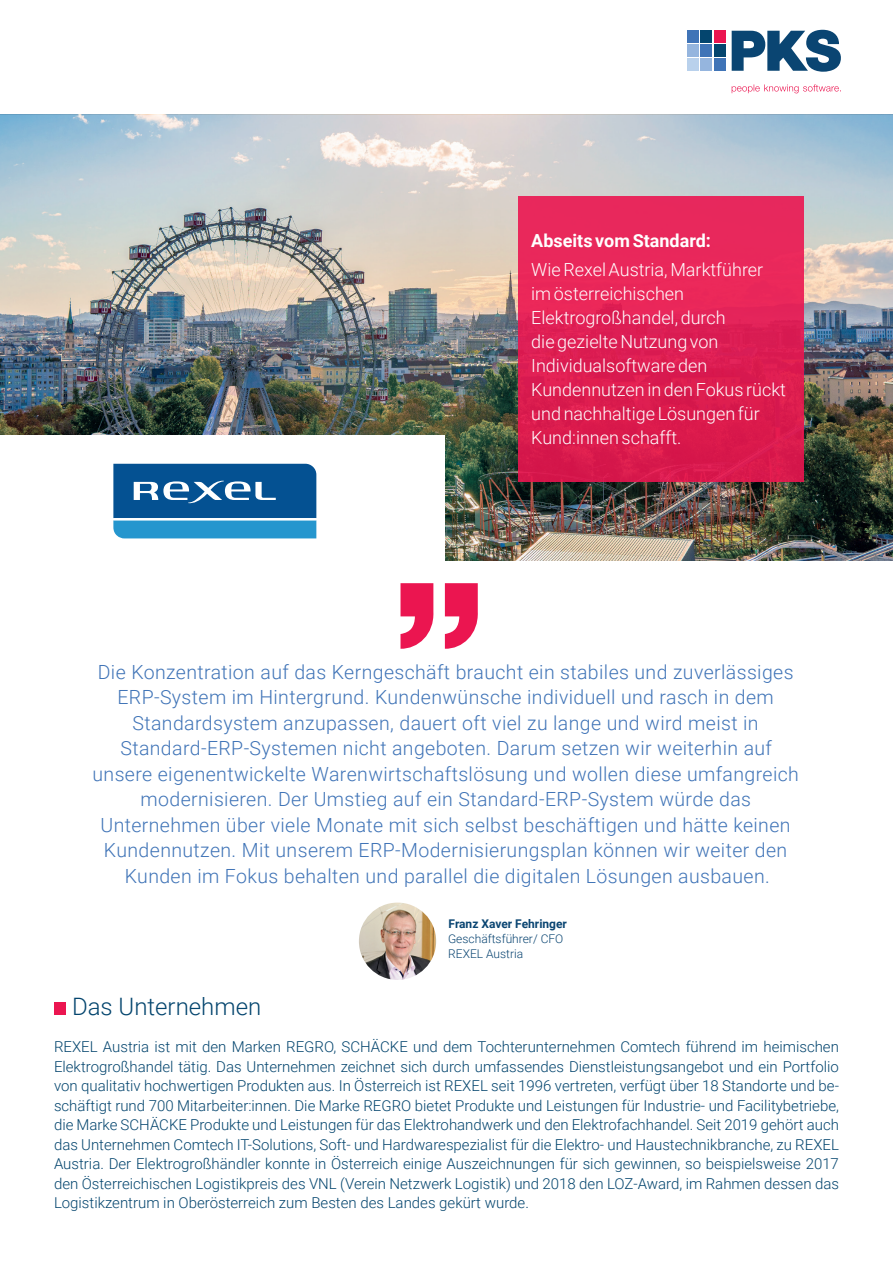
<style>
.page{position:relative;width:893px;height:1263px;background:#fff}
.page>*{position:absolute;margin:0;border:0;box-sizing:border-box;transform-origin:0 0}
.t1{font:300 24px "Roboto";color:#04456e}
.t2{font:300 19.5px/25.5px "Roboto";letter-spacing:.02em;color:#4074b7;text-align:center}
.t3{font:300 18px/24px "Roboto";color:#fff}
.t4{font:700 18px "Roboto";color:#fff}
.t5{font:300 15px/19.5px "Roboto";color:#04456e;text-align:justify}
.t6{font:300 12px/15px "Roboto";color:#0a4572}
.t7{font:700 12px "Roboto";color:#0a4572}
</style>
<div class="page">
<svg style="left:732px;top:30px;width:109px;height:42px"></svg>
<div style="left:714px;top:58px;width:11px;height:13px;background:#4074b7"></div>
<div style="left:687px;top:31px;width:12px;height:12px;background:#4074b7"></div>
<div style="left:700px;top:31px;width:12px;height:12px;background:#04456e"></div>
<div style="left:714px;top:45px;width:11px;height:12px;background:#04456e"></div>
<div style="left:687px;top:45px;width:12px;height:12px;background:#95b5de"></div>
<div style="left:700px;top:45px;width:12px;height:12px;background:#4074b7"></div>
<div style="left:687px;top:58px;width:12px;height:13px;background:#b9d1ec"></div>
<div style="left:700px;top:58px;width:12px;height:13px;background:#95b5de"></div>
<div style="left:714px;top:31px;width:11px;height:12px;background:#eb1550"></div>
<svg style="left:732px;top:84px;width:109px;height:9px"></svg>
<img style="left:0;top:115px;width:893px;height:445px">
<div style="left:0;top:435px;width:445px;height:148px;background:#fff"></div>
<div style="left:518px;top:196px;width:286px;height:285px;background:#e02054"></div>
<svg style="left:400px;top:583px;width:78px;height:66px"></svg>
<div style="left:54px;top:1002px;width:12px;height:13px;background:#eb1550"></div>
<img style="left:359px;top:902px;width:77px;height:78px;border-radius:39px">
<svg style="left:113px;top:464px;width:203px;height:74px;background:#2774ac"></svg>
<p class="t4" style="left:531px;top:228px;width:181px">Abseits vom Standard:</p>
<p class="t3" style="left:531px;top:257px;width:256px">Wie Rexel Austria, Marktführer im österreichischen<br>Elektrogroßhandel, durch<br>die gezielte Nutzung von<br>Individualsoftware den<br>Kundennutzen in den Fokus rückt und nachhaltige Lösungen für<br>Kund:innen schafft.</p>
<p class="t2" style="left:93px;top:658px;width:708px">Die Konzentration auf das Kerngeschäft braucht ein stabiles und zuverlässiges ERP-System im Hintergrund. Kundenwünsche individuell und rasch in dem Standardsystem anzupassen, dauert oft viel zu lange und wird meist in Standard-ERP-Systemen nicht angeboten. Darum setzen wir weiterhin auf unsere eigenentwickelte Warenwirtschaftslösung und wollen diese umfangreich modernisieren. Der Umstieg auf ein Standard-ERP-System würde das Unternehmen über viele Monate mit sich selbst beschäftigen und hätte keinen Kundennutzen. Mit unserem ERP-Modernisierungsplan können wir weiter den Kunden im Fokus behalten und parallel die digitalen Lösungen ausbauen.</p>
<p class="t7" style="left:449px;top:915px;width:120px">Franz Xaver Fehringer</p>
<p class="t6" style="left:448px;top:931px;width:117px">Geschäftsführer/ CFO<br>REXEL Austria</p>
<h1 class="t1" style="left:72px;top:989px;width:191px">Das Unternehmen</h1>
<p class="t5" style="left:54px;top:1037px;width:786px">REXEL Austria ist mit den Marken REGRO, SCHÄCKE und dem Tochterunternehmen Comtech führend im heimischen Elektrogroßhandel tätig. Das Unternehmen zeichnet sich durch umfassendes Dienstleistungsangebot und ein Portfolio von qualitativ hochwertigen Produkten aus. In Österreich ist REXEL seit 1996 vertreten, verfügt über 18 Standorte und be&shy;schäftigt rund 700 Mitarbeiter:innen. Die Marke REGRO bietet Produkte und Leistungen für Industrie- und Facilitybetriebe, die Marke SCHÄCKE Produkte und Leistungen für das Elektrohandwerk und den Elektrofachhandel. Seit 2019 gehört auch das Unternehmen Comtech IT-Solutions, Soft- und Hardwarespezialist für die Elektro- und Haustechnikbranche, zu REXEL Austria. Der Elektrogroßhändler konnte in Österreich einige Auszeichnungen für sich gewinnen, so beispielsweise 2017 den Österreichischen Logistikpreis des VNL (Verein Netzwerk Logistik) und 2018 den LOZ-Award, im Rahmen dessen das Logistikzentrum in Oberösterreich zum Besten des Landes gekürt wurde.</p>
</div>
